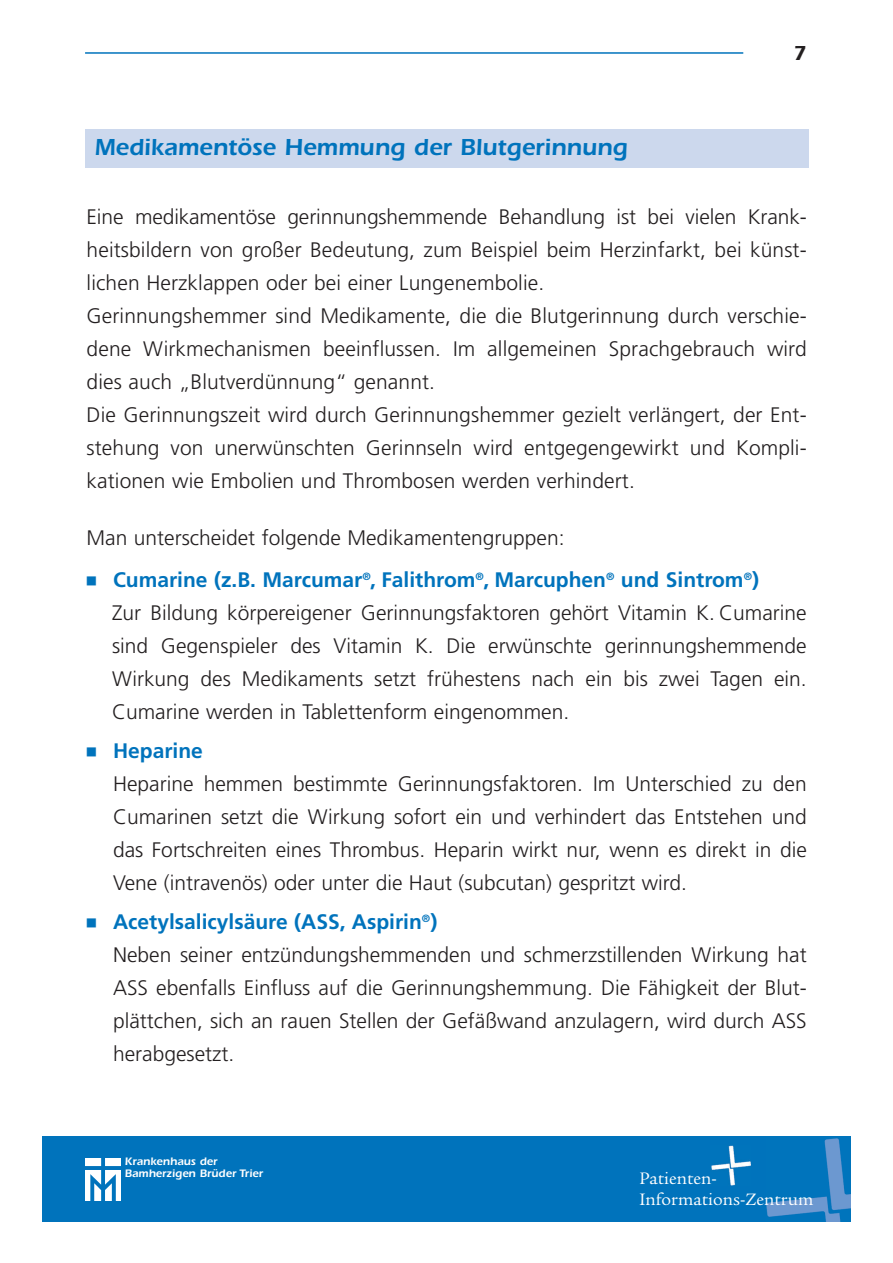
<style>
.page{position:relative;width:893px;height:1263px;background:#fff}
.page>*{position:absolute;margin:0;border:0;box-sizing:border-box;transform-origin:0 0}
.t1{font:600 24px "Itc Eras";color:#0073bc}
.t2{font:300 21px/33px "Frutiger";letter-spacing:.005em;color:#231f20}
.t3{font:700 21px/42px "Frutiger";color:#0073bc}
.t4{font:600 21px "Itc Eras";color:#231f20}
.t5{font:18px/21.6px "Legacy Ser ITC";color:#fff}
.t6{font:600 11.25px/12px "Itc Eras";color:#fff}
.s1{font-weight:300;color:#231f20}
.s2{font-weight:700;color:#0073bc}
</style>
<div class="page">
<hr style="left:85px;top:52px;width:658px;height:2px;background:#0073bc">
<div style="left:43px;top:1137px;width:807px;height:85px;background:#0073bc"></div>
<img style="left:85px;top:1158px;width:35px;height:43px">
<img style="left:711px;top:1145px;width:39px;height:41px">
<img style="left:766px;top:1138px;width:84px;height:84px">
<div style="left:85px;top:129px;width:723px;height:38px;background:#ccd8ed"></div>
<p class="t1" style="left:94px;top:139px;width:535px">Medikamentöse Hemmung der Blutgerinnung</p>
<p class="t4" style="left:793px;top:46px;width:15px">7</p>
<p class="t2" style="left:87px;top:202px;width:721px">Eine medikamentöse gerinnungshemmende Behandlung ist bei vielen Krank&shy;heitsbildern von großer Bedeutung, zum Beispiel beim Herzinfarkt, bei künst&shy;lichen Herzklappen oder bei einer Lungenembolie.<br>Gerinnungshemmer sind Medikamente, die die Blutgerinnung durch verschie&shy;dene Wirkmechanismen beeinflussen. Im allgemeinen Sprachgebrauch wird dies auch „Blutverdünnung“ genannt.<br>Die Gerinnungszeit wird durch Gerinnungshemmer gezielt verlängert, der Ent&shy;stehung von unerwünschten Gerinnseln wird entgegengewirkt und Kompli&shy;kationen wie Embolien und Thrombosen werden verhindert.</p>
<p class="t3" style="left:113px;top:518px;width:647px;text-indent:-26px"><span class="s1">Man unterscheidet folgende Medikamentengruppen:<br></span>Cumarine (z.B. Marcumar<sup>®</sup>, Falithrom<sup>®</sup>, Marcuphen<sup>®</sup> und Sintrom<sup>®</sup>)</p>
<p class="t2" style="left:112px;top:598px;width:696px;text-align:justify">Zur Bildung körpereigener Gerinnungsfaktoren gehört Vitamin K. Cumarine sind Gegenspieler des Vitamin K. Die erwünschte gerinnungshemmende Wirkung des Medikaments setzt frühestens nach ein bis zwei Tagen ein.<br>Cumarine werden in Tablettenform eingenommen.</p>
<p class="t3" style="left:113px;top:731px;width:91px">Heparine</p>
<p class="t2" style="left:113px;top:769px;width:695px;text-align:justify">Heparine hemmen bestimmte Gerinnungsfaktoren. Im Unterschied zu den Cumarinen setzt die Wirkung sofort ein und verhindert das Entstehen und das Fortschreiten eines Thrombus. Heparin wirkt nur, wenn es direkt in die Vene (intravenös) oder unter die Haut (subcutan) gespritzt wird.</p>
<p class="t2" style="left:113px;top:907px;width:695px"><span class="s2">Acetylsalicylsäure (ASS, Aspirin</span><sup>®</sup><span class="s2">)<br></span>Neben seiner entzündungshemmenden und schmerzstillenden Wirkung hat ASS ebenfalls Einfluss auf die Gerinnungshemmung. Die Fähigkeit der Blut&shy;plättchen, sich an rauen Stellen der Gefäßwand anzulagern, wird durch ASS herabgesetzt.</p>
<p class="t6" style="left:125px;top:1157px;width:140px">Krankenhaus der<br>Bamherzigen Brüder Trier</p>
<p class="t5" style="left:639px;top:1169px;width:175px">Patienten-<br>Informations-Zentrum</p>
</div>
